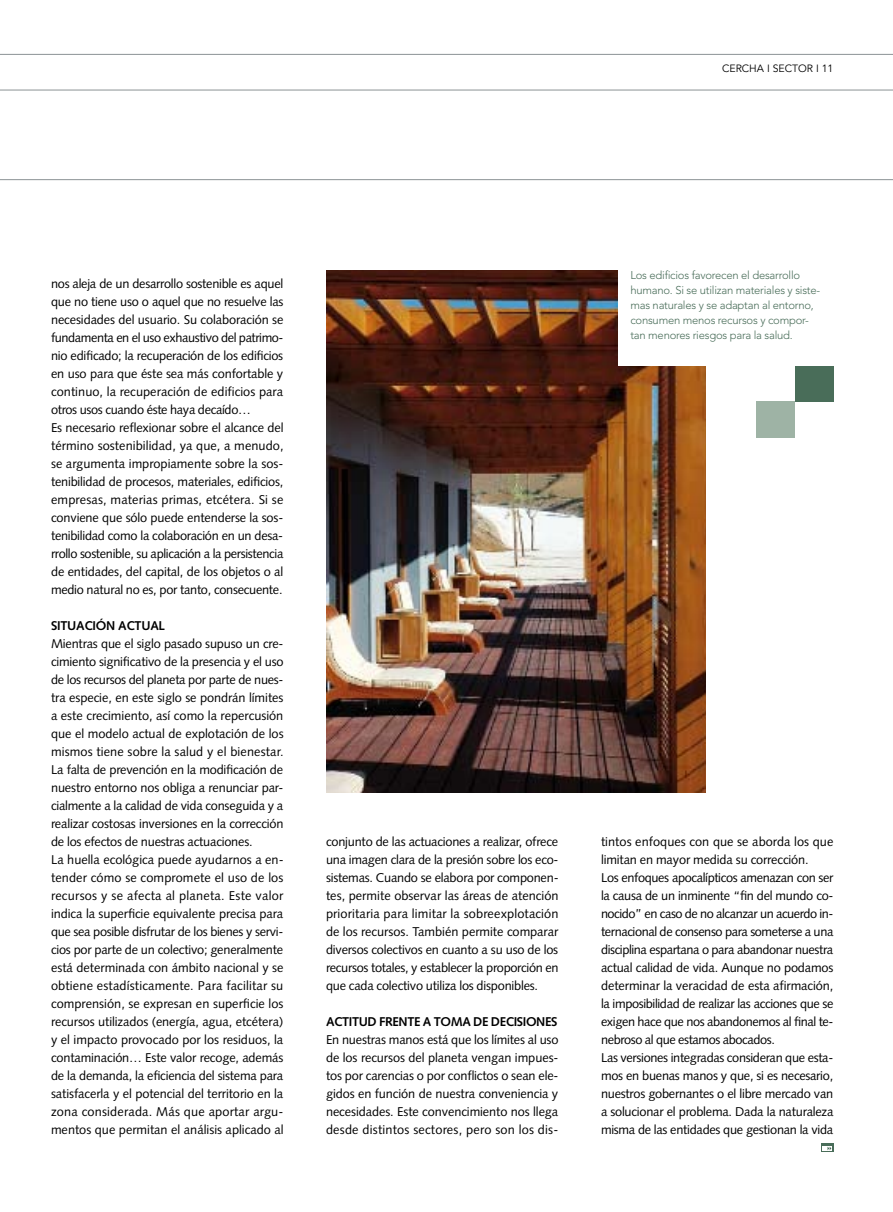
<style>
.page{position:relative;width:893px;height:1212px;background:#fff}
.page>*{position:absolute;margin:0;border:0;box-sizing:border-box;transform-origin:0 0}
.t1{font:12.75px/18px "Syntax";letter-spacing:-.01em;color:#000}
.t2{font:700 12.75px "Syntax";letter-spacing:-.03em;color:#000}
.t3{font:300 11.25px/15px "Avenir";letter-spacing:-.02em;color:#496d59}
.t4{font:10.5px "Avenir";color:#000}
</style>
<div class="page">
<svg style="left:0;top:54px;width:893px;height:126px"></svg>
<hr style="left:0;top:90px;width:893px;height:1px;background:#8b9295">
<div style="left:821px;top:1143px;width:12px;height:9px;background:#496d59"></div>
<div style="left:822px;top:1146px;width:10px;height:5px;background:#fff"></div>
<svg style="left:827px;top:1146px;width:4px;height:4px"></svg>
<div style="left:795px;top:365px;width:38px;height:36px;background:#496d59"></div>
<div style="left:756px;top:401px;width:39px;height:36px;background:#9eb3a5"></div>
<img style="left:326px;top:271px;width:380px;height:521px">
<div style="left:618px;top:270px;width:215px;height:95px;background:#fff"></div>
<p class="t4" style="left:722px;top:62px;width:113px">CERCHA I SECTOR I 11</p>
<p class="t1" style="left:51px;top:275px;width:234px">nos aleja de un desarrollo sostenible es aquel que no tiene uso o aquel que no resuelve las necesidades del usuario. Su colaboración se fundamenta en el uso exhaustivo del patrimo&shy;nio edificado; la recuperación de los edificios en uso para que éste sea más confortable y continuo, la recuperación de edificios para otros usos cuando éste haya decaído…<br>Es necesario reflexionar sobre el alcance del término sostenibilidad, ya que, a menudo, se argumenta impropiamente sobre la sos&shy;tenibilidad de procesos, materiales, edificios, empresas, materias primas, etcétera. Si se conviene que sólo puede entenderse la sos&shy;tenibilidad como la colaboración en un desa&shy;rrollo sostenible, su aplicación a la persistencia de entidades, del capital, de los objetos o al medio natural no es, por tanto, consecuente.</p>
<p class="t2" style="left:51px;top:618px;width:114px">SITUACIóN ACTUAL</p>
<p class="t1" style="left:51px;top:635px;width:234px">Mientras que el siglo pasado supuso un cre&shy;cimiento significativo de la presencia y el uso de los recursos del planeta por parte de nues&shy;tra especie, en este siglo se pondrán límites a este crecimiento, así como la repercusión que el modelo actual de explotación de los mismos tiene sobre la salud y el bienestar.<br>La falta de prevención en la modificación de nuestro entorno nos obliga a renunciar par&shy;cialmente a la calidad de vida conseguida y a realizar costosas inversiones en la corrección de los efectos de nuestras actuaciones.<br>La huella ecológica puede ayudarnos a en&shy;tender cómo se compromete el uso de los recursos y se afecta al planeta. Este valor indica la superficie equivalente precisa para que sea posible disfrutar de los bienes y servi&shy;cios por parte de un colectivo; generalmente está determinada con ámbito nacional y se obtiene estadísticamente. Para facilitar su comprensión, se expresan en superficie los recursos utilizados (energía, agua, etcétera) y el impacto provocado por los residuos, la contaminación… Este valor recoge, además de la demanda, la eficiencia del sistema para satisfacerla y el potencial del territorio en la zona considerada. Más que aportar argu&shy;mentos que permitan el análisis aplicado al</p>
<p class="t1" style="left:326px;top:833px;width:234px;text-align:justify">conjunto de las actuaciones a realizar, ofrece una imagen clara de la presión sobre los eco&shy;sistemas. Cuando se elabora por componen&shy;tes, permite observar las áreas de atención prioritaria para limitar la sobreexplotación de los recursos. También permite comparar diversos colectivos en cuanto a su uso de los recursos totales, y establecer la proporción en que cada colectivo utiliza los disponibles.</p>
<p class="t2" style="left:326px;top:1014px;width:232px">ACTITUD FRENTE A TOMA DE DECISIONES</p>
<p class="t1" style="left:326px;top:1031px;width:234px;text-align:justify">En nuestras manos está que los límites al uso de los recursos del planeta vengan impues&shy;tos por carencias o por conflictos o sean ele&shy;gidos en función de nuestra conveniencia y necesidades. Este convencimiento nos llega desde distintos sectores, pero son los dis-</p>
<p class="t3" style="left:630px;top:267px;width:191px">Los edificios favorecen el desarrollo humano. Si se utilizan materiales y siste&shy;mas naturales y se adaptan al entorno, consumen menos recursos y compor&shy;tan menores riesgos para la salud.</p>
<p class="t1" style="left:601px;top:833px;width:234px">tintos enfoques con que se aborda los que limitan en mayor medida su corrección.<br>Los enfoques apocalípticos amenazan con ser la causa de un inminente “fin del mundo co&shy;nocido” en caso de no alcanzar un acuerdo in&shy;ternacional de consenso para someterse a una disciplina espartana o para abandonar nuestra actual calidad de vida. Aunque no podamos determinar la veracidad de esta afirmación, la imposibilidad de realizar las acciones que se exigen hace que nos abandonemos al final te&shy;nebroso al que estamos abocados.<br>Las versiones integradas consideran que esta&shy;mos en buenas manos y que, si es necesario, nuestros gobernantes o el libre mercado van a solucionar el problema. Dada la naturaleza misma de las entidades que gestionan la vida</p>
</div>
